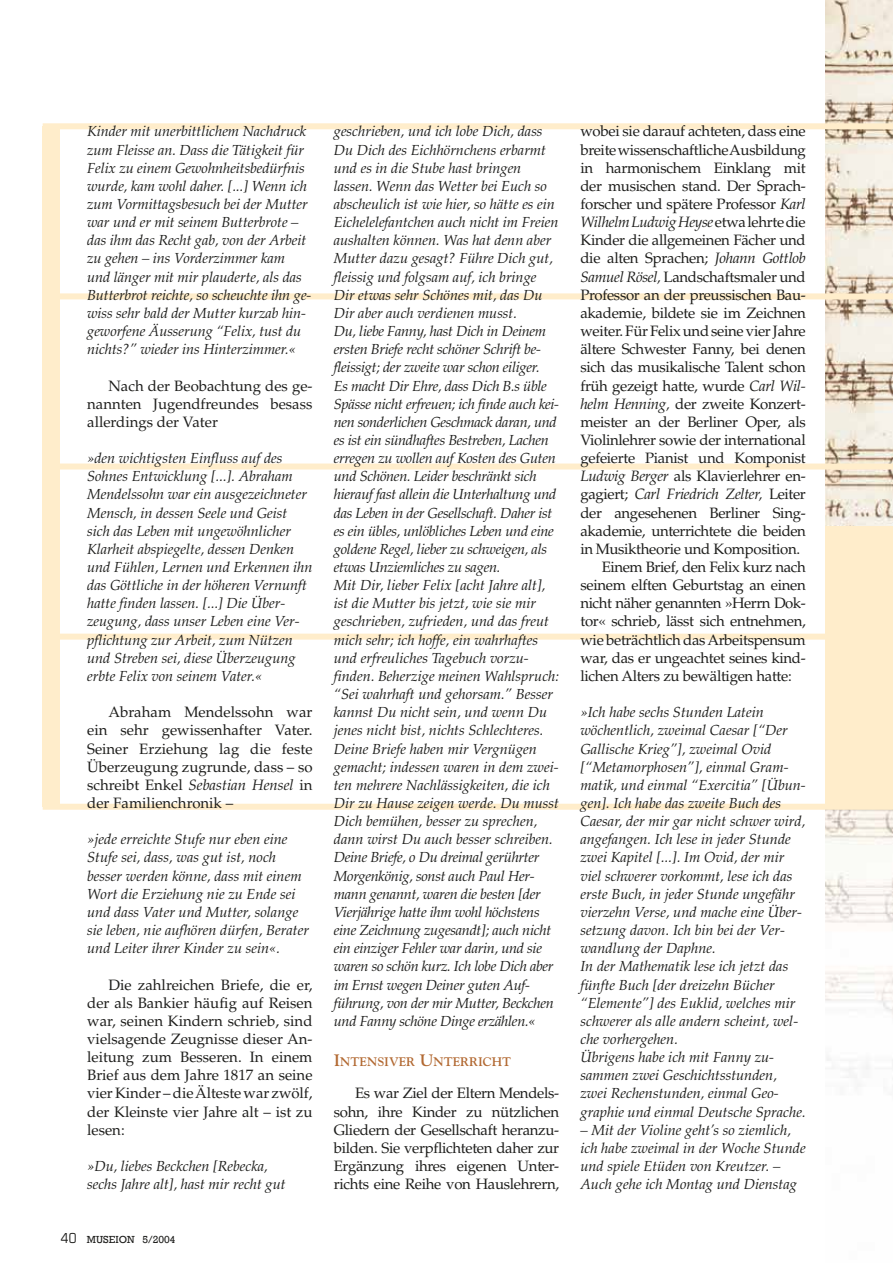
<style>
.page{position:relative;width:893px;height:1263px;background:#fff}
.page>*{position:absolute;margin:0;border:0;box-sizing:border-box;transform-origin:0 0}
.body_txt_2006_1_MA3{font:15px/18.1px "Palatino LT Std";letter-spacing:-.02em;color:#1d1d1b;text-align:justify}
.vers_2006_1_MA3_indd{font:italic 14.55px/18.1px "Palatino LT Std";letter-spacing:-.005em;color:#1d1d1b}
.untertitel_2006_1_MA{font:700 12.3px "Goudy";color:#b26932}
.t1{font:10.5px "Rockwell";color:#1d1d1b}
.s1{font-style:italic}
.s2{font-family:"Eurostile Con";font-size:15px}
.s3{font-size:16.5px}
</style>
<div class="page">
<img style="left:825px;top:0;width:68px;height:1078px">
<div style="left:43px;top:634px;width:850px;height:6px;background:#ffedcb"></div>
<div style="left:43px;top:123px;width:850px;height:6px;background:#ffedcb"></div>
<div style="left:43px;top:463px;width:850px;height:6px;background:#ffedcb"></div>
<div style="left:43px;top:293px;width:850px;height:6px;background:#ffedcb"></div>
<div style="left:43px;top:126px;width:17px;height:681px;background:#ffedcb"></div>
<div style="left:43px;top:804px;width:850px;height:6px;background:#ffedcb"></div>
<div style="left:825px;top:526px;width:68px;height:282px;background:#ffedcb"></div>
<p class="vers_2006_1_MA3_indd" style="left:87px;top:123px;width:226px">Kinder mit unerbittlichem Nachdruck zum Fleisse an. Dass die Tätigkeit für Felix zu einem Gewohnheitsbedürfnis wurde, kam wohl daher. [...] Wenn ich zum Vormittagsbesuch bei der Mutter war und er mit seinem Butterbrote – das ihm das Recht gab, von der Arbeit zu gehen – ins Vorderzimmer kam und länger mit mir plauderte, als das Butterbrot reichte, so scheuchte ihn ge&shy;wiss sehr bald der Mutter kurzab hin&shy;geworfene Äusserung “Felix, tust du nichts?” wieder ins Hinterzimmer.«</p>
<p class="body_txt_2006_1_MA3" style="left:87px;top:377px;width:227px;text-indent:21px">Nach der Beobachtung des ge&shy;nannten Jugendfreundes besass allerdings der Vater</p>
<p class="vers_2006_1_MA3_indd" style="left:87px;top:449px;width:227px">»den wichtigsten Einfluss auf des Sohnes Entwicklung [...]. Abraham Mendelssohn war ein ausgezeichneter Mensch, in dessen Seele und Geist sich das Leben mit ungewöhnlicher Klarheit abspiegelte, dessen Denken und Fühlen, Lernen und Erkennen ihn das Göttliche in der höheren Vernunft hatte finden lassen. [...] Die Über&shy;zeugung, dass unser Leben eine Ver&shy;pflichtung zur Arbeit, zum Nützen und Streben sei, diese Überzeugung erbte Felix von seinem Vater.«</p>
<p class="body_txt_2006_1_MA3" style="left:87px;top:703px;width:227px;text-indent:21px">Abraham Mendelssohn war ein sehr gewissenhafter Vater.<br>Seiner Erziehung lag die feste Überzeugung zugrunde, dass – so schreibt Enkel <span class="s1">Sebastian Hensel</span> in der Familienchronik –</p>
<p class="vers_2006_1_MA3_indd" style="left:87px;top:830px;width:223px">»jede erreichte Stufe nur eben eine Stufe sei, dass, was gut ist, noch besser werden könne, dass mit einem Wort die Erziehung nie zu Ende sei und dass Vater und Mutter, solange sie leben, nie aufhören dürfen, Berater und Leiter ihrer Kinder zu sein«.</p>
<p class="body_txt_2006_1_MA3" style="left:87px;top:975px;width:227px;text-indent:21px">Die zahlreichen Briefe, die er, der als Bankier häufig auf Reisen war, seinen Kindern schrieb, sind vielsagende Zeugnisse dieser An&shy;leitung zum Besseren. In einem Brief aus dem Jahre 1817 an seine vier Kinder – die Älteste war zwölf, der Kleinste vier Jahre alt – ist zu lesen:</p>
<p class="vers_2006_1_MA3_indd" style="left:87px;top:1157px;width:200px">»Du, liebes Beckchen [Rebecka, sechs Jahre alt], hast mir recht gut</p>
<p class="t1" style="left:61px;top:1233px;width:116px"><span class="s2">40</span> MUSEION 5/2004</p>
<p class="vers_2006_1_MA3_indd" style="left:334px;top:123px;width:226px">geschrieben, und ich lobe Dich, dass Du Dich des Eichhörnchens erbarmt und es in die Stube hast bringen lassen. Wenn das Wetter bei Euch so abscheulich ist wie hier, so hätte es ein Eichelelefantchen auch nicht im Freien aushalten können. Was hat denn aber Mutter dazu gesagt? Führe Dich gut, fleissig und folgsam auf, ich bringe Dir etwas sehr Schönes mit, das Du Dir aber auch verdienen musst.</p>
<p class="vers_2006_1_MA3_indd" style="left:334px;top:322px;width:227px">Du, liebe Fanny, hast Dich in Deinem ersten Briefe recht schöner Schrift be&shy;fleissigt; der zweite war schon eiliger.<br>Es macht Dir Ehre, dass Dich B.s üble Spässe nicht erfreuen; ich finde auch kei&shy;nen sonderlichen Geschmack daran, und es ist ein sündhaftes Bestreben, Lachen erregen zu wollen auf Kosten des Guten und Schönen. Leider beschränkt sich hierauf fast allein die Unterhaltung und das Leben in der Gesellschaft. Daher ist es ein übles, unlöbliches Leben und eine goldene Regel, lieber zu schweigen, als etwas Unziemliches zu sagen.</p>
<p class="vers_2006_1_MA3_indd" style="left:334px;top:576px;width:227px">Mit Dir, lieber Felix [acht Jahre alt], ist die Mutter bis jetzt, wie sie mir geschrieben, zufrieden, und das freut mich sehr; ich hoffe, ein wahrhaftes und erfreuliches Tagebuch vorzu&shy;finden. Beherzige meinen Wahlspruch: “Sei wahrhaft und gehorsam.” Besser kannst Du nicht sein, und wenn Du jenes nicht bist, nichts Schlechteres.<br>Deine Briefe haben mir Vergnügen gemacht; indessen waren in dem zwei&shy;ten mehrere Nachlässigkeiten, die ich Dir zu Hause zeigen werde. Du musst Dich bemühen, besser zu sprechen, dann wirst Du auch besser schreiben.</p>
<p class="vers_2006_1_MA3_indd" style="left:334px;top:849px;width:222px">Deine Briefe, o Du dreimal gerührter Morgenkönig, sonst auch Paul Her&shy;mann genannt, waren die besten [der Vierjährige hatte ihm wohl höchstens eine Zeichnung zugesandt]; auch nicht ein einziger Fehler war darin, und sie waren so schön kurz. Ich lobe Dich aber im Ernst wegen Deiner guten Auf&shy;führung, von der mir Mutter, Beckchen und Fanny schöne Dinge erzählen.«</p>
<p class="untertitel_2006_1_MA" style="left:334px;top:1055px;width:179px"><span class="s3">I</span>NTENSIVER <span class="s3">U</span>NTERRICHT</p>
<p class="body_txt_2006_1_MA3" style="left:334px;top:1084px;width:227px;text-indent:21px">Es war Ziel der Eltern Mendels&shy;sohn, ihre Kinder zu nützlichen Gliedern der Gesellschaft heranzu&shy;bilden. Sie verpflichteten daher zur Ergänzung ihres eigenen Unter&shy;richts eine Reihe von Hauslehrern,</p>
<p class="body_txt_2006_1_MA3" style="left:580px;top:122px;width:227px">wobei sie darauf achteten, dass eine breite wissenschaftliche Ausbildung in harmonischem Einklang mit der musischen stand. Der Sprach&shy;forscher und spätere Professor <span class="s1">Karl Wilhelm Ludwig Heyse</span> etwa lehrte die Kinder die allgemeinen Fächer und die alten Sprachen; <span class="s1">Johann Gottlob Samuel Rösel,</span> Landschaftsmaler und Professor an der preussischen Bau&shy;akademie, bildete sie im Zeichnen weiter. Für Felix und seine vier Jahre ältere Schwester Fanny, bei denen sich das musikalische Talent schon früh gezeigt hatte, wurde <span class="s1">Carl Wil&shy;helm Henning,</span> der zweite Konzert&shy;meister an der Berliner Oper, als Violinlehrer sowie der international gefeierte Pianist und Komponist <span class="s1">Ludwig Berger</span> als Klavierlehrer en&shy;gagiert; <span class="s1">Carl Friedrich Zelter,</span> Leiter der angesehenen Berliner Sing&shy;akademie, unterrichtete die beiden in Musiktheorie und Komposition.</p>
<p class="body_txt_2006_1_MA3" style="left:580px;top:558px;width:227px;text-indent:21px">Einem Brief, den Felix kurz nach seinem elften Geburtstag an einen nicht näher genannten »Herrn Dok&shy;tor« schrieb, lässt sich entnehmen, wie beträchtlich das Arbeitspensum war, das er ungeachtet seines kind&shy;lichen Alters zu bewältigen hatte:</p>
<p class="vers_2006_1_MA3_indd" style="left:580px;top:703px;width:227px">»Ich habe sechs Stunden Latein wöchentlich, zweimal Caesar [“Der Gallische Krieg”], zweimal Ovid [“Metamorphosen”], einmal Gram&shy;matik, und einmal “Exercitia” [Übun&shy;gen]. Ich habe das zweite Buch des Caesar, der mir gar nicht schwer wird, angefangen. Ich lese in jeder Stunde zwei Kapitel [...]. Im Ovid, der mir viel schwerer vorkommt, lese ich das erste Buch, in jeder Stunde ungefähr vierzehn Verse, und mache eine Über&shy;setzung davon. Ich bin bei der Ver&shy;wandlung der Daphne.</p>
<p class="vers_2006_1_MA3_indd" style="left:580px;top:958px;width:219px">In der Mathematik lese ich jetzt das fünfte Buch [der dreizehn Bücher “Elemente”] des Euklid, welches mir schwerer als alle andern scheint, wel&shy;che vorhergehen.</p>
<p class="vers_2006_1_MA3_indd" style="left:580px;top:1048px;width:227px">Übrigens habe ich mit Fanny zu&shy;sammen zwei Geschichtsstunden, zwei Rechenstunden, einmal Geo&shy;graphie und einmal Deutsche Sprache.</p>
<p class="vers_2006_1_MA3_indd" style="left:580px;top:1121px;width:227px">– Mit der Violine geht’s so ziemlich, ich habe zweimal in der Woche Stunde und spiele Etüden von Kreutzer. – Auch gehe ich Montag und Dienstag</p>
</div>
